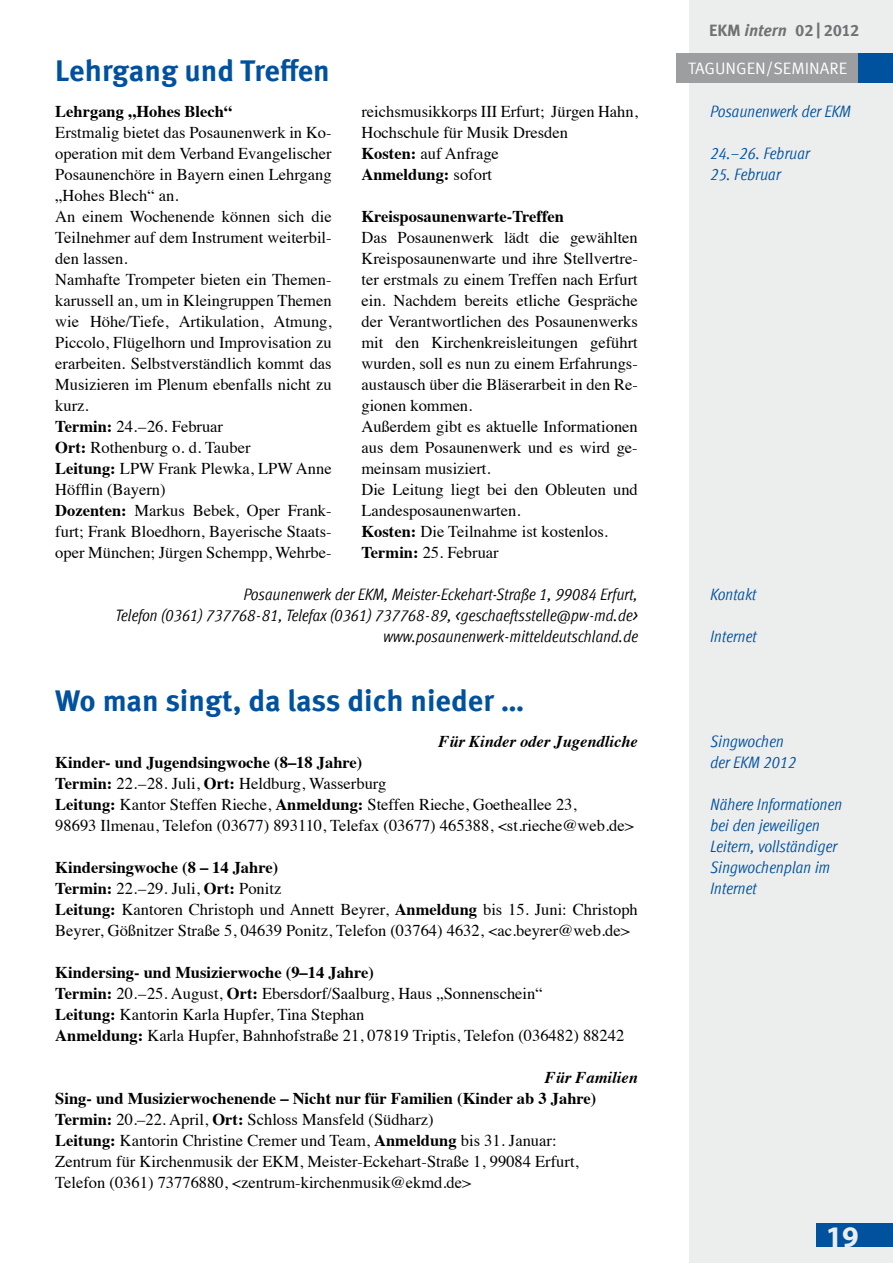
<style>
.page{position:relative;width:893px;height:1263px;background:#fff}
.page>*{position:absolute;margin:0;border:0;box-sizing:border-box;transform-origin:0 0}
.t1{font:700 30px "Meta Offc";color:#00519e}
.t2{font:700 30px "Myriad Pro";color:#eceded}
.t3{font:16.5px/21px "Times";color:#000}
.t4{font:italic condensed 16.5px/21px "Meta Offc";letter-spacing:-.005em;color:#000;text-align:right}
.t5{font:italic condensed 16.5px/21px "Meta Offc";color:#00519e}
.t6{font:italic 700 16.5px "Times";color:#000}
.t7{font:16.5px "Meta Offc Norm";color:#fff}
.t8{font:700 16.5px "Meta Offc";letter-spacing:-.02em;color:#707172}
.s1{font-style:italic}
.s2{font-weight:700}
.s3{font-weight:700;font-style:italic}
</style>
<div class="page">
<div style="left:689px;top:0;width:204px;height:1263px;background:#eceded"></div>
<div style="left:676px;top:53px;width:183px;height:30px;background:#9c9e9f"></div>
<div style="left:859px;top:53px;width:34px;height:30px;background:#00519e"></div>
<div style="left:816px;top:1223px;width:77px;height:23px;background:#00519e"></div>
<p class="t8" style="left:709px;top:21px;width:152px">EKM <span class="s1">intern</span> 02 | 2012</p>
<p class="t1" style="left:55px;top:53px;width:276px">Lehrgang und Treffen</p>
<p class="t7" style="left:688px;top:59px;width:161px">TAGUNGEN/SEMINARE</p>
<p class="t5" style="left:710px;top:101px;width:142px">Posaunenwerk der EKM</p>
<p class="t5" style="left:710px;top:143px;width:101px">24.–26. Februar</p>
<p class="t5" style="left:710px;top:164px;width:72px">25. Februar</p>
<p class="t3" style="left:55px;top:100px;width:278px"><span class="s2">Lehrgang „Hohes Blech“<br></span>Erstmalig bietet das Posaunenwerk in Ko&shy;operation mit dem Verband Evangelischer Posaunenchöre in Bayern einen Lehrgang „Hohes Blech“ an.<br>An einem Wochenende können sich die Teilnehmer auf dem Instrument weiterbil&shy;den lassen.<br>Namhafte Trompeter bieten ein Themen&shy;karussell an, um in Kleingruppen Themen wie Höhe/Tiefe, Artikulation, Atmung, Piccolo, Flügelhorn und Improvisation zu erarbeiten. Selbstverständlich kommt das Musizieren im Plenum ebenfalls nicht zu kurz.<br><span class="s2">Termin:</span> 24.–26. Februar<br><span class="s2">Ort:</span> Rothenburg o. d. Tauber<br><span class="s2">Leitung:</span> LPW Frank Plewka, LPW Anne Höfflin (Bayern)<br><span class="s2">Dozenten:</span> Markus Bebek, Oper Frank&shy;furt; Frank Bloedhorn, Bayerische Staats&shy;oper München; Jürgen Schempp, Wehrbe-</p>
<p class="t3" style="left:361px;top:100px;width:278px">reichsmusikkorps III Erfurt; Jürgen Hahn,<br>Hochschule für Musik Dresden<br><span class="s2">Kosten:</span> auf Anfrage<br><span class="s2">Anmeldung:</span> sofort</p>
<p class="t3" style="left:361px;top:205px;width:278px"><span class="s2">Kreisposaunenwarte-Treffen<br></span>Das Posaunenwerk lädt die gewählten Kreisposaunenwarte und ihre Stellvertre&shy;ter erstmals zu einem Treffen nach Erfurt ein. Nachdem bereits etliche Gespräche der Verantwortlichen des Posaunenwerks mit den Kirchenkreisleitungen geführt wurden, soll es nun zu einem Erfahrungs&shy;austausch über die Bläserarbeit in den Re&shy;gionen kommen.<br>Außerdem gibt es aktuelle Informationen aus dem Posaunenwerk und es wird ge&shy;meinsam musiziert.<br>Die Leitung liegt bei den Obleuten und Landesposaunenwarten.<br><span class="s2">Kosten:</span> Die Teilnahme ist kostenlos.<br><span class="s2">Termin:</span> 25. Februar</p>
<p class="t4" style="left:115px;top:584px;width:524px">Posaunenwerk der EKM, Meister-Eckehart-Straße 1, 99084 Erfurt,<br>Telefon (0361) 737768-81, Telefax (0361) 737768-89, &lt;geschaeftsstelle@pw-md.de&gt; www.posaunenwerk-mitteldeutschland.de</p>
<p class="t5" style="left:710px;top:584px;width:48px">Kontakt</p>
<p class="t5" style="left:710px;top:626px;width:48px">Internet</p>
<p class="t1" style="left:55px;top:683px;width:471px">Wo man singt, da lass dich nieder …</p>
<p class="t6" style="left:438px;top:726px;width:201px">Für Kinder oder Jugendliche</p>
<p class="t3" style="left:55px;top:751px;width:580px"><span class="s2">Kinder- und Jugendsingwoche (8–18 Jahre)<br>Termin:</span> 22.–28. Juli, <span class="s2">Ort:</span> Heldburg, Wasserburg<br><span class="s2">Leitung:</span> Kantor Steffen Rieche, <span class="s2">Anmeldung:</span> Steffen Rieche, Goetheallee 23,<br>98693 Ilmenau, Telefon (03677) 893110, Telefax (03677) 465388, &lt;st.rieche@web.de&gt;</p>
<p class="t3" style="left:55px;top:856px;width:584px"><span class="s2">Kindersingwoche (8 – 14 Jahre)<br>Termin:</span> 22.–29. Juli, <span class="s2">Ort:</span> Ponitz<br><span class="s2">Leitung:</span> Kantoren Christoph und Annett Beyrer, <span class="s2">Anmeldung</span> bis 15. Juni: Christoph Beyrer, Gößnitzer Straße 5, 04639 Ponitz, Telefon (03764) 4632, &lt;ac.beyrer@web.de&gt;</p>
<p class="t3" style="left:55px;top:961px;width:570px"><span class="s2">Kindersing- und Musizierwoche (9–14 Jahre)<br>Termin:</span> 20.–25. August, <span class="s2">Ort:</span> Ebersdorf/Saalburg, Haus „Sonnenschein“<br><span class="s2">Leitung:</span> Kantorin Karla Hupfer, Tina Stephan<br><span class="s2">Anmeldung:</span> Karla Hupfer, Bahnhofstraße 21, 07819 Triptis, Telefon (036482) 88242</p>
<p class="t3" style="left:55px;top:1066px;width:584px;text-indent:489px"><span class="s3">Für Familien </span><span class="s2">Sing- und Musizierwochenende – Nicht nur für Familien (Kinder ab 3 Jahre)<br>Termin:</span> 20.–22. April, <span class="s2">Ort:</span> Schloss Mansfeld (Südharz)<br><span class="s2">Leitung:</span> Kantorin Christine Cremer und Team, <span class="s2">Anmeldung</span> bis 31. Januar:<br>Zentrum für Kirchenmusik der EKM, Meister-Eckehart-Straße 1, 99084 Erfurt,<br>Telefon (0361) 73776880, &lt;zentrum-kirchenmusik@ekmd.de&gt;</p>
<p class="t5" style="left:710px;top:731px;width:88px">Singwochen der EKM 2012</p>
<p class="t5" style="left:710px;top:794px;width:133px">Nähere Informationen bei den jeweiligen<br>Leitern, vollständiger<br>Singwochenplan im<br>Internet</p>
<p class="t2" style="left:826px;top:1217px;width:35px">19</p>
</div>
